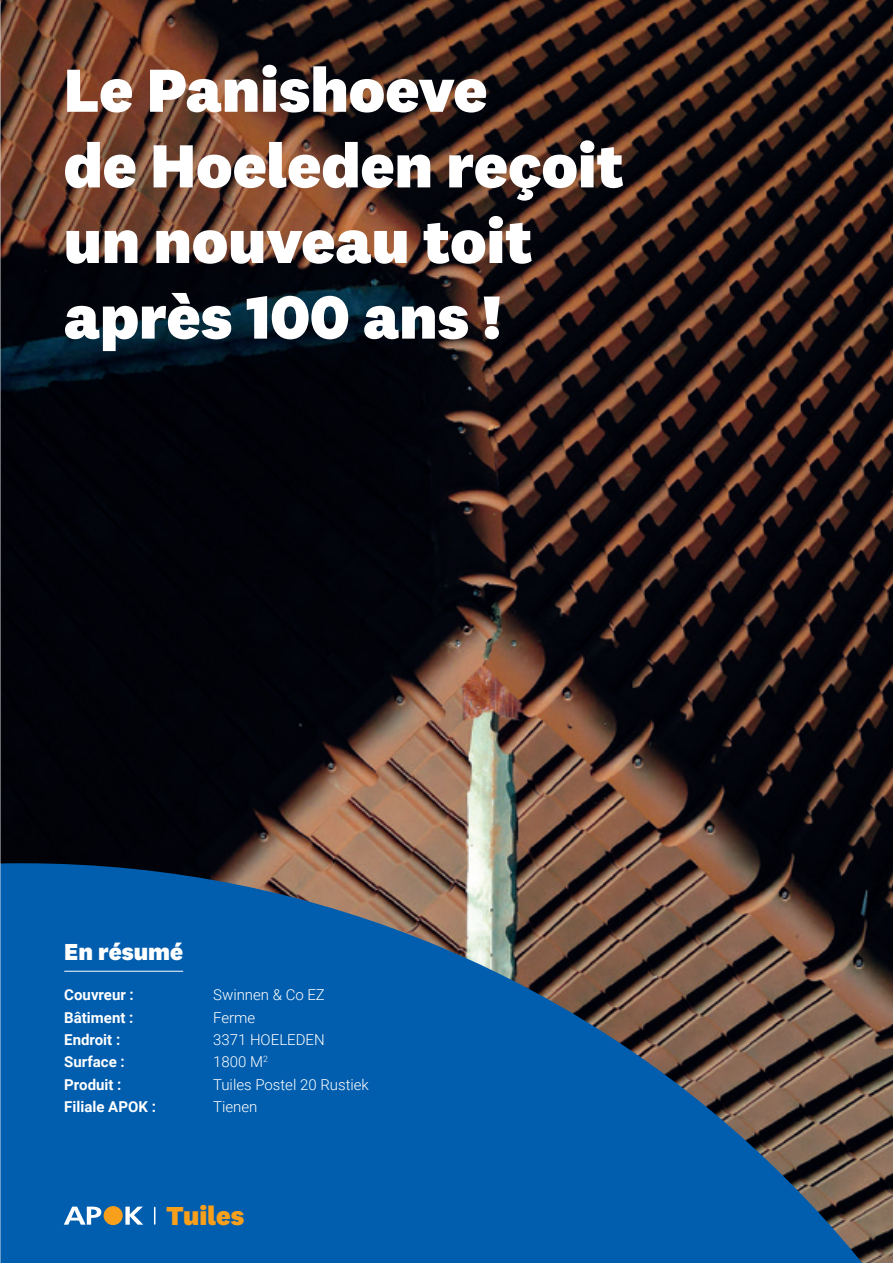
<style>
.page{position:relative;width:893px;height:1263px;background:#fff}
.page>*{position:absolute;margin:0;border:0;box-sizing:border-box;transform-origin:0 0}
.t1{font:800 63px/75.6px "National 2";color:#fff}
.t2{font:800 27px "National 2";color:#f89f1c}
.t3{font:800 24px "National 2";color:#fff}
.t4{font:300 15px "Roboto";color:#fff}
.t5{font:700 15px "Roboto";color:#fff}
</style>
<div class="page">
<img style="left:0;top:0;width:893px;height:863px">
<svg style="left:0;top:863px;width:893px;height:400px;background:#22598b"></svg>
<svg style="left:64px;top:1206px;width:37px;height:19px"></svg>
<svg style="left:125px;top:1206px;width:18px;height:19px"></svg>
<div style="left:104px;top:1206px;width:19px;height:19px;background:#f89f1c;border-radius:50%"></div>
<svg style="left:154px;top:1207px;width:1px;height:17px"></svg>
<hr style="left:64px;top:971px;width:119px;height:1px;background:#fff">
<h1 class="t1" style="left:64px;top:52px;width:562px">Le Panishoeve<br>de Hoeleden reçoit un nouveau toit après 100 ans !</h1>
<h3 class="t3" style="left:64px;top:937px;width:120px">En résumé</h3>
<p class="t5" style="left:64px;top:985px;width:71px">Couvreur :</p>
<p class="t4" style="left:213px;top:985px;width:113px">Swinnen &amp; Co EZ</p>
<p class="t5" style="left:64px;top:1007px;width:71px">Bâtiment :</p>
<p class="t4" style="left:213px;top:1007px;width:44px">Ferme</p>
<p class="t5" style="left:64px;top:1029px;width:57px">Endroit :</p>
<p class="t4" style="left:213px;top:1029px;width:113px">3371 HOELEDEN</p>
<p class="t5" style="left:64px;top:1051px;width:62px">Surface :</p>
<p class="t4" style="left:213px;top:1051px;width:56px">1800 M<sup>2</sup></p>
<p class="t5" style="left:64px;top:1074px;width:59px">Produit :</p>
<p class="t4" style="left:213px;top:1074px;width:157px">Tuiles Postel 20 Rustiek</p>
<p class="t5" style="left:64px;top:1096px;width:93px">Filiale APOK :</p>
<p class="t4" style="left:213px;top:1096px;width:46px">Tienen</p>
<h2 class="t2" style="left:166px;top:1198px;width:80px">Tuiles</h2>
</div>
